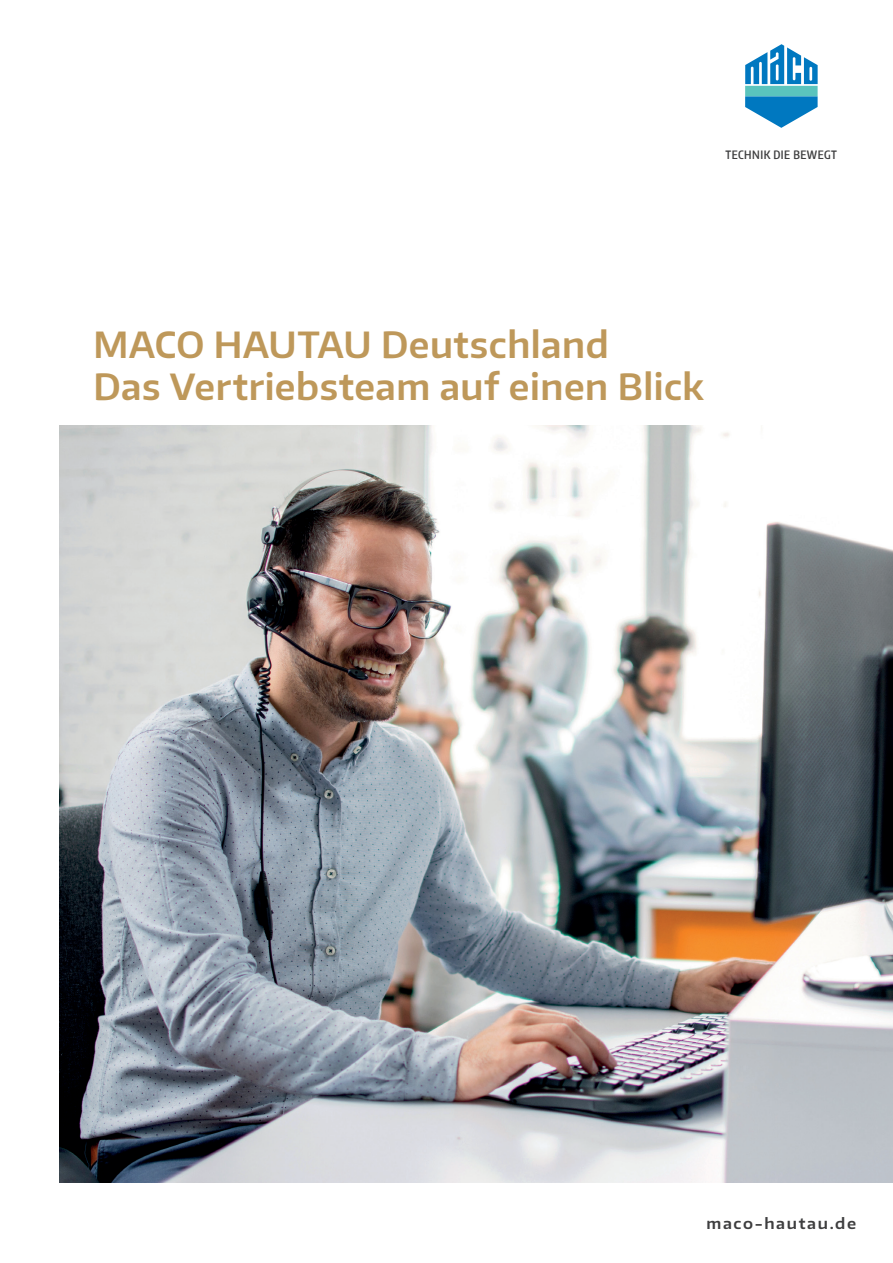
<style>
.page{position:relative;width:893px;height:1263px;background:#fff}
.page>*{position:absolute;margin:0;border:0;box-sizing:border-box;transform-origin:0 0}
.t1{font:600 36px/42px "Encode Sans Normal";letter-spacing:.015em;color:#be985a}
.t2{font:600 15px "Encode Sans Wide";letter-spacing:.105em;color:#3e3e3f}
.t3{font:600 11.55px "Encode Sans Compressed";letter-spacing:.04em;color:#3e3e3f}
</style>
<div class="page">
<img style="left:60px;top:425px;width:833px;height:757px">
<svg style="left:745px;top:44px;width:73px;height:84px"></svg>
<p class="t3" style="left:725px;top:147px;width:113px">TECHNIK DIE BEWEGT</p>
<p class="t1" style="left:94px;top:322px;width:612px">MACO HAUTAU Deutschland<br>Das Vertriebsteam auf einen Blick</p>
<p class="t2" style="left:706px;top:1213px;width:151px">maco-hautau.de</p>
</div>
